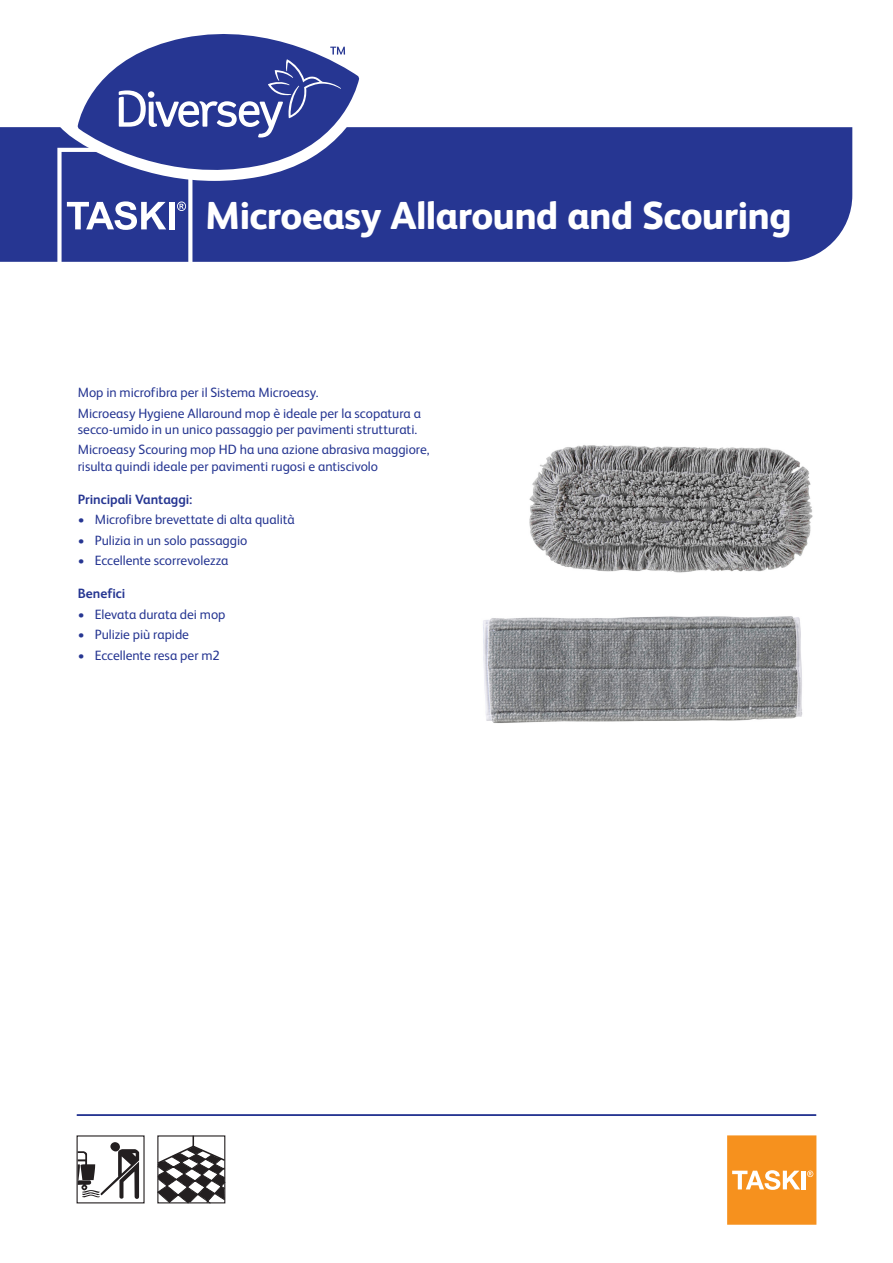
<style>
.page{position:relative;width:893px;height:1263px;background:#fff}
.page>*{position:absolute;margin:0;border:0;box-sizing:border-box;transform-origin:0 0}
.t1{font:800 39px "FS Albert Pro";letter-spacing:-.02em;color:#fff}
.Maintext{font:13.5px/16.2px "FS Albert Pro";letter-spacing:-.005em;color:#263692}
.Subheads{font:700 13.5px "FS Albert Pro";letter-spacing:-.005em;color:#263692}
</style>
<div class="page">
<div style="left:0;top:127px;width:852px;height:135px;background:#263692"></div>
<svg style="left:57px;top:148px;width:135px;height:114px"></svg>
<div style="left:169px;top:202px;width:6px;height:27px;background:#fff"></div>
<svg style="left:727px;top:1135px;width:89px;height:90px"></svg>
<svg style="left:58px;top:78px;width:316px;height:103px"></svg>
<svg style="left:78px;top:34px;width:281px;height:148px;fill:#263692"></svg>
<svg style="left:119px;top:47px;width:226px;height:91px"></svg>
<hr style="left:77px;top:1114px;width:739px;height:2px;background:#263692">
<svg style="left:78px;top:1142px;width:61px;height:57px"></svg>
<svg style="left:159px;top:1137px;width:64px;height:64px"></svg>
<div style="left:157px;top:1135px;width:68px;height:68px;border:1px solid #231f20"></div>
<img style="left:529px;top:445px;width:284px;height:128px">
<img style="left:483px;top:616px;width:320px;height:107px">
<p class="t1" style="left:205px;top:185px;width:588px">Microeasy Allaround and Scouring</p>
<p class="Maintext" style="left:78px;top:384px;width:242px">Mop in microfibra per il Sistema Microeasy.</p>
<p class="Maintext" style="left:78px;top:404px;width:345px">Microeasy Hygiene Allaround mop è ideale per la scopatura a secco-umido in un unico passaggio per pavimenti strutturati.</p>
<p class="Maintext" style="left:78px;top:441px;width:353px">Microeasy Scouring mop HD ha una azione abrasiva maggiore, risulta quindi ideale per pavimenti rugosi e antiscivolo</p>
<p class="Subheads" style="left:78px;top:490px;width:116px">Principali Vantaggi:</p>
<p class="Maintext" style="left:78px;top:511px;width:219px">• Microfibre brevettate di alta qualità</p>
<p class="Maintext" style="left:78px;top:531px;width:171px">• Pulizia in un solo passaggio</p>
<p class="Maintext" style="left:78px;top:551px;width:152px">• Eccellente scorrevolezza</p>
<p class="Subheads" style="left:78px;top:584px;width:49px">Benefici</p>
<p class="Maintext" style="left:78px;top:605px;width:149px">• Elevata durata dei mop</p>
<p class="Maintext" style="left:78px;top:626px;width:113px">• Pulizie più rapide</p>
<p class="Maintext" style="left:78px;top:646px;width:144px">• Eccellente resa per m2</p>
</div>
